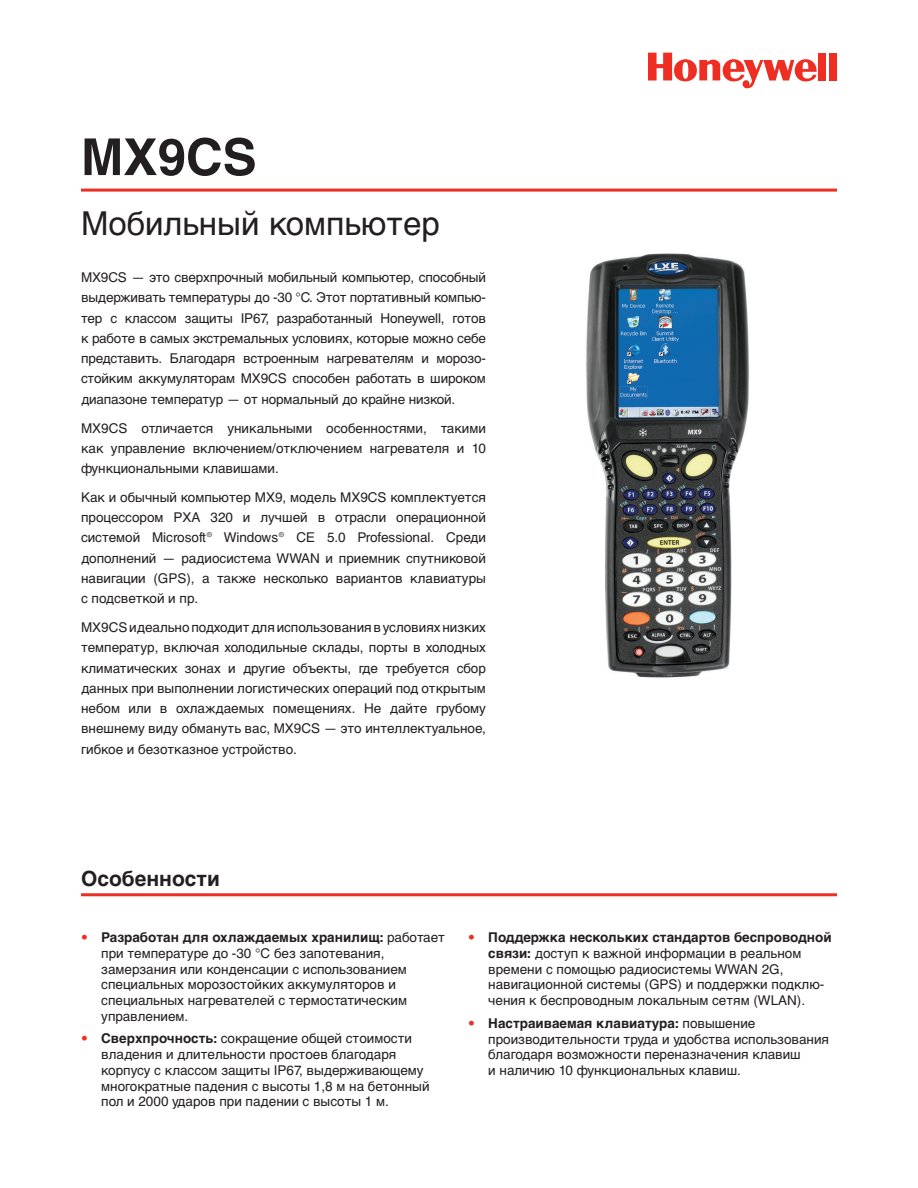
<style>
.page{position:relative;width:918px;height:1188px;background:#fff}
.page>*{position:absolute;margin:0;border:0;box-sizing:border-box;transform-origin:0 0}
.t1{font:700 51px "Helvetica Cyr";color:#231f20}
.t2{font:33px "Helvetica Cyr Upright";color:#231f20}
.t3{font:700 21px "Helvetica Cyr";color:#231f20}
.t4{font:13.5px/20.2px "Helvetica Cyr Upright";color:#231f20;text-align:justify}
.t5{font:700 13.5px "Helvetica Cyr";color:#231f20}
.s1{color:#ee2e22}
.s2{font-family:"Helvetica Cyr Upright";font-weight:400}
.s3{font-family:"Helvetica Cyr";font-weight:700;color:#ee2e22}
.s4{font-family:"Helvetica Cyr";font-weight:700}
</style>
<div class="page">
<div style="left:818px;top:53px;width:8px;height:27px;background:#ee2e22"></div>
<div style="left:829px;top:53px;width:8px;height:27px;background:#ee2e22"></div>
<svg style="left:648px;top:53px;width:169px;height:35px"></svg>
<hr style="left:81px;top:189px;width:756px;height:3px;background:#ee2e22">
<hr style="left:81px;top:893px;width:756px;height:3px;background:#ee2e22">
<img style="left:586px;top:253px;width:163px;height:425px">
<h1 class="t1" style="left:81px;top:128px;width:177px">MX9CS</h1>
<h2 class="t2" style="left:81px;top:205px;width:360px">Мобильный компьютер</h2>
<p class="t4" style="left:81px;top:267px;width:407px">MX9CS — это сверхпрочный мобильный компьютер, способный выдерживать температуры до -30 °C. Этот портативный компью&shy;тер с классом защиты IP67, разработанный Honeywell, готов к работе в самых экстремальных условиях, которые можно себе представить. Благодаря встроенным нагревателям и морозо&shy;стойким аккумуляторам MX9CS способен работать в широком диапазоне температур — от нормальный до крайне низкой.</p>
<p class="t4" style="left:81px;top:418px;width:407px">MX9CS отличается уникальными особенностями, такими как управление включением/отключением нагревателя и 10 функциональными клавишами.</p>
<p class="t4" style="left:81px;top:487px;width:407px">Как и обычный компьютер MX9, модель MX9CS комплектуется процессором PXA 320 и лучшей в отрасли операционной системой Microsoft® Windows® CE 5.0 Professional. Среди дополнений — радиосистема WWAN и приемник спутниковой навигации (GPS), а также несколько вариантов клавиатуры с подсветкой и пр.</p>
<p class="t4" style="left:81px;top:617px;width:407px">MX9CS идеально подходит для использования в условиях низких температур, включая холодильные склады, порты в холодных климатических зонах и другие объекты, где требуется сбор данных при выполнении логистических операций под открытым небом или в охлаждаемых помещениях. Не дайте грубому внешнему виду обмануть вас, MX9CS — это интеллектуальное, гибкое и безотказное устройство.</p>
<h3 class="t3" style="left:81px;top:866px;width:140px">Особенности</h3>
<p class="t5" style="left:81px;top:930px;width:366px"><span class="s1">•</span> Разработан для охлаждаемых хранилищ: <span class="s2">работает</span></p>
<p class="t4" style="left:101px;top:945px;width:307px;line-height:15.8px;text-align:left">при температуре до -30 °C без запотевания, замерзания или конденсации с использованием специальных морозостойких аккумуляторов и специальных нагревателей с термостатическим управлением.</p>
<p class="t4" style="left:101px;top:1031px;width:330px;line-height:15.8px;text-align:left;text-indent:-20px"><span class="s3">•</span> <span class="s4">Сверхпрочность:</span> сокращение общей стоимости владения и длительности простоев благодаря корпусу с классом защиты IP67, выдерживающему многократные падения с высоты 1,8 м на бетонный пол и 2000 ударов при падении с высоты 1 м.</p>
<p class="t5" style="left:468px;top:930px;width:365px"><span class="s1">•</span> Поддержка нескольких стандартов беспроводной</p>
<p class="t4" style="left:488px;top:945px;width:336px;line-height:15.8px;text-align:left"><span class="s4">связи:</span> доступ к важной информации в реальном времени с помощью радиосистемы WWAN 2G, навигационной системы (GPS) и поддержки подклю&shy;чения к беспроводным локальным сетям (WLAN).</p>
<p class="t5" style="left:468px;top:1015px;width:289px"><span class="s1">•</span> Настраиваемая клавиатура: <span class="s2">повышение</span></p>
<p class="t4" style="left:488px;top:1031px;width:342px;line-height:15.8px;text-align:left">производительности труда и удобства использования благодаря возможности переназначения клавиш<br>и наличию 10 функциональных клавиш.</p>
</div>
